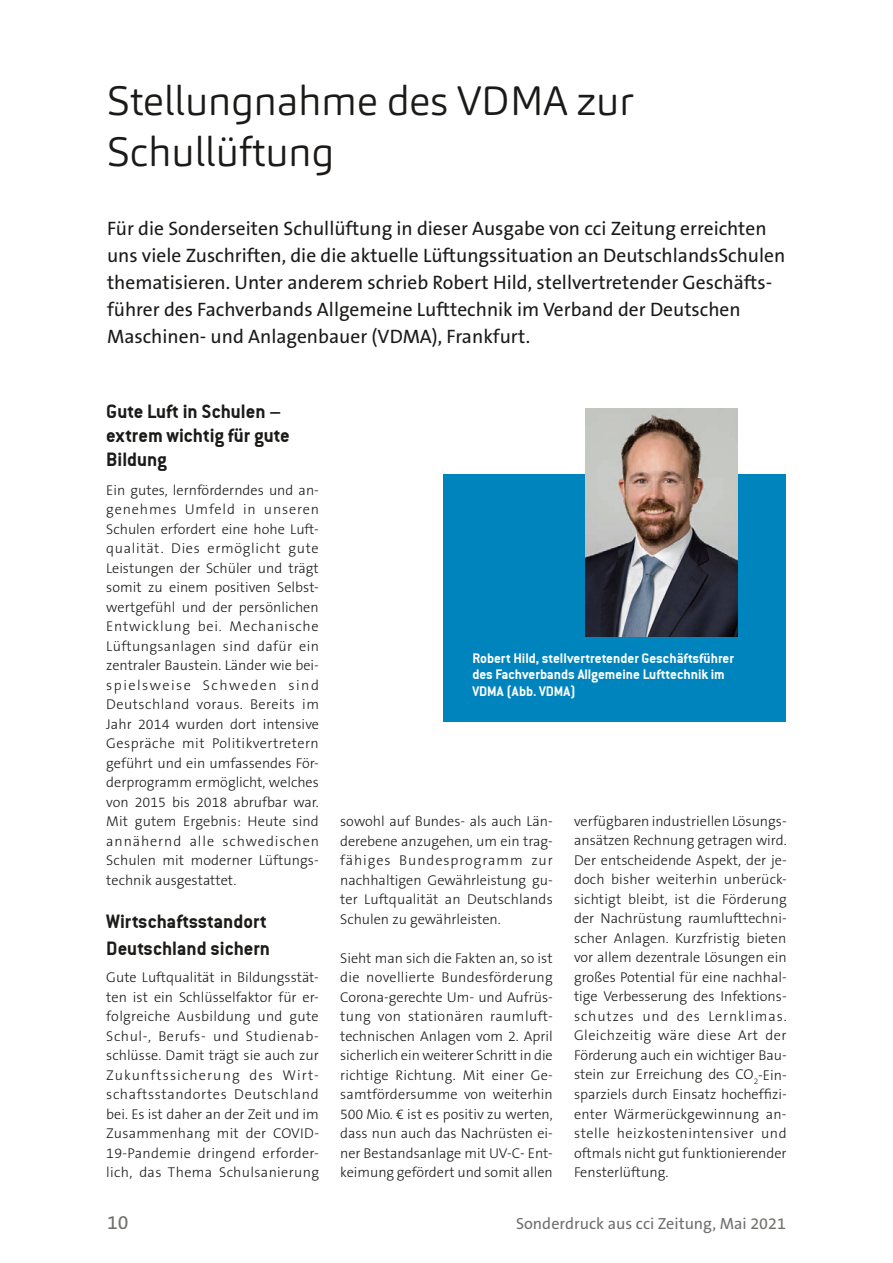
<style>
.page{position:relative;width:893px;height:1263px;background:#fff}
.page>*{position:absolute;margin:0;border:0;box-sizing:border-box;transform-origin:0 0}
.t1{font:300 40.5px/51px "Carnas";color:#1b1a19}
.t2{font:21px/24px "Conduit ITCTT Bold";color:#1b1a19}
.t3{font:19.5px/27px "The Sans B5 Plain";color:#1b1a19}
.t4{font:19.5px "The Sans B5 Plain";color:#70706f}
.t5{font:16.2px "The Sans B5 Plain";color:#70706f}
.t6{font:15px/16.5px "Conduit ITCTT Bold";color:#fff}
.t7{font:300 14.25px/19.5px "The Sans B3";color:#1b1a19;text-align:justify}
</style>
<div class="page">
<div style="left:444px;top:474px;width:342px;height:248px;background:#0084bd"></div>
<img style="left:585px;top:408px;width:152px;height:228px">
<h1 class="t1" style="left:107px;top:76px;width:528px">Stellungnahme des VDMA zur<br>Schullüftung</h1>
<p class="t3" style="left:107px;top:215px;width:680px">Für die Sonderseiten Schullüftung in dieser Ausgabe von cci Zeitung erreichten uns viele Zuschriften, die die aktuelle Lüftungssituation an DeutschlandsSchulen thematisieren. Unter anderem schrieb Robert Hild, stellvertretender Geschäfts&shy;führer des Fachverbands Allgemeine Lufttechnik im Verband der Deutschen Maschinen- und Anlagenbauer (VDMA), Frankfurt.</p>
<h2 class="t2" style="left:106px;top:399px;width:185px">Gute Luft in Schulen – extrem wichtig für gute<br>Bildung</h2>
<p class="t7" style="left:106px;top:480px;width:214px">Ein gutes, lernförderndes und an&shy;genehmes Umfeld in unseren Schulen erfordert eine hohe Luft&shy;qualität. Dies ermöglicht gute Leistungen der Schüler und trägt somit zu einem positiven Selbst&shy;wertgefühl und der persönlichen Entwicklung bei. Mechanische Lüftungsanlagen sind dafür ein zentraler Baustein. Länder wie bei&shy;spielsweise Schweden sind Deutschland voraus. Bereits im Jahr 2014 wurden dort intensive Gespräche mit Politikvertretern geführt und ein umfassendes För&shy;derprogramm ermöglicht, welches von 2015 bis 2018 abrufbar war.<br>Mit gutem Ergebnis: Heute sind annähernd alle schwedischen Schulen mit moderner Lüftungs&shy;technik ausgestattet.</p>
<h2 class="t2" style="left:106px;top:907px;width:165px;line-height:27px">Wirtschaftsstandort<br>Deutschland sichern</h2>
<p class="t7" style="left:106px;top:968px;width:214px">Gute Luftqualität in Bildungsstät&shy;ten ist ein Schlüsselfaktor für er&shy;folgreiche Ausbildung und gute Schul-, Berufs- und Studienab&shy;schlüsse. Damit trägt sie auch zur Zukunftssicherung des Wirt&shy;schaftsstandortes Deutschland bei. Es ist daher an der Zeit und im Zusammenhang mit der COVID-19-Pandemie dringend erforder&shy;lich, das Thema Schulsanierung</p>
<p class="t6" style="left:472px;top:649px;width:263px">Robert Hild, stellvertretender Geschäftsführer des Fachverbands Allgemeine Lufttechnik im<br>VDMA (Abb. VDMA)</p>
<p class="t7" style="left:340px;top:812px;width:214px">sowohl auf Bundes- als auch Län&shy;derebene anzugehen, um ein trag&shy;fähiges Bundesprogramm zur nachhaltigen Gewährleistung gu&shy;ter Luftqualität an Deutschlands Schulen zu gewährleisten.</p>
<p class="t7" style="left:340px;top:948px;width:214px">Sieht man sich die Fakten an, so ist die novellierte Bundesförderung Corona-gerechte Um- und Aufrüs&shy;tung von stationären raumluft&shy;technischen Anlagen vom 2. April sicherlich ein weiterer Schritt in die richtige Richtung. Mit einer Ge&shy;samtfördersumme von weiterhin 500 Mio. € ist es positiv zu werten, dass nun auch das Nachrüsten ei&shy;ner Bestandsanlage mit UV-C- Ent&shy;keimung gefördert und somit allen</p>
<p class="t7" style="left:574px;top:812px;width:214px">verfügbaren industriellen Lösungs&shy;ansätzen Rechnung getragen wird.<br>Der entscheidende Aspekt, der je&shy;doch bisher weiterhin unberück&shy;sichtigt bleibt, ist die Förderung der Nachrüstung raumlufttechni&shy;scher Anlagen. Kurzfristig bieten vor allem dezentrale Lösungen ein großes Potential für eine nachhal&shy;tige Verbesserung des Infektions&shy;schutzes und des Lernklimas.<br>Gleichzeitig wäre diese Art der Förderung auch ein wichtiger Bau&shy;stein zur Erreichung des CO<sub>2</sub>-Ein&shy;sparziels durch Einsatz hocheffizi&shy;enter Wärmerückgewinnung an&shy;stelle heizkostenintensiver und oftmals nicht gut funktionierender Fensterlüftung.</p>
<h3 class="t4" style="left:107px;top:1212px;width:23px">10</h3>
<p class="t5" style="left:516px;top:1215px;width:271px">Sonderdruck aus cci Zeitung, Mai 2021</p>
</div>
